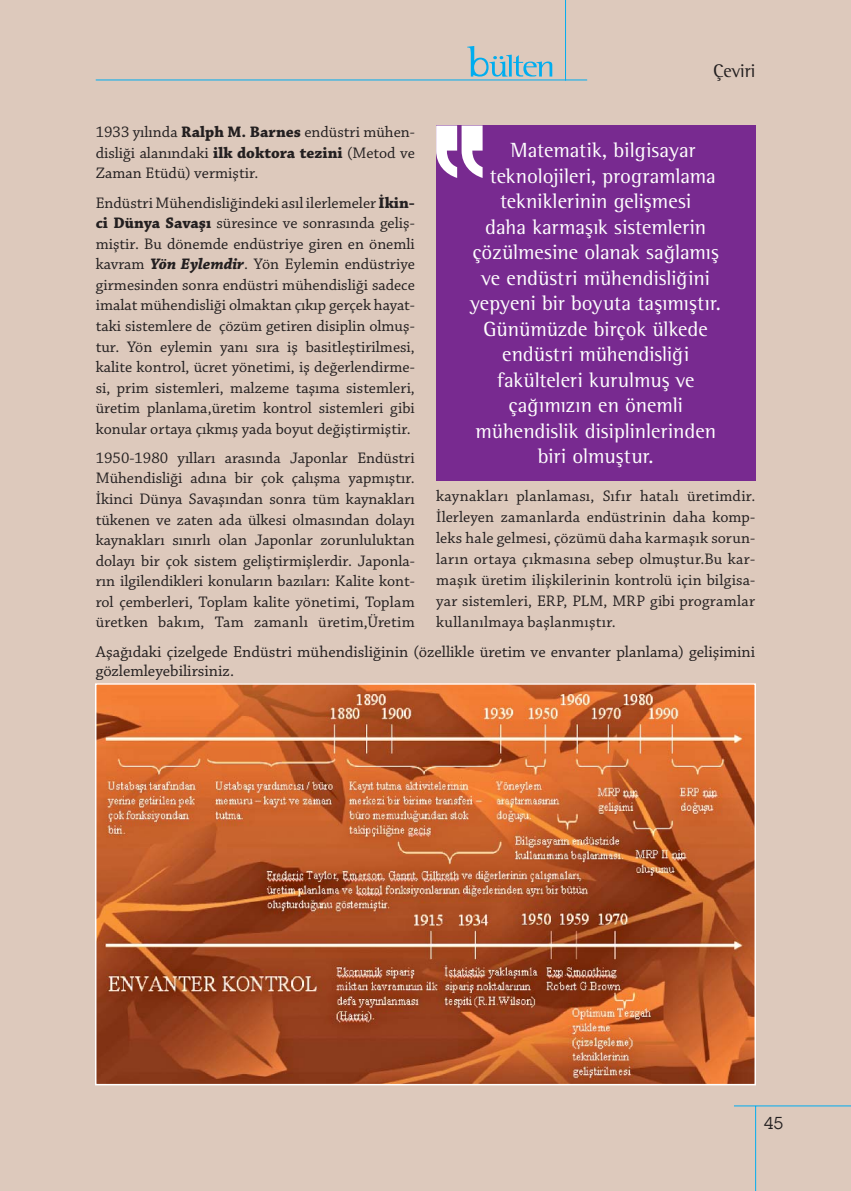
<style>
.page{position:relative;width:851px;height:1191px;background:#fff}
.page>*{position:absolute;margin:0;border:0;box-sizing:border-box;transform-origin:0 0}
.t1{font:21px "Rotis Semi Serif";color:#fff}
.t2{font:18.75px "Rotis Semi Serif";color:#231f20}
.t3{font:18px "Lubalin Graph";color:#231f20}
.t4{font:16.5px/19.8px "Chaparral Pro";color:#231f20}
.t5{font:16.05px/20.5px "Chaparral Pro";color:#231f20;text-align:justify}
.s1{font-weight:700}
.s2{font-weight:700;font-style:italic}
</style>
<div class="page">
<div style="left:0;top:0;width:850px;height:1191px;background:#ddc9bc"></div>
<hr style="left:755px;top:1106px;width:1px;height:85px;background:#00adef">
<hr style="left:733px;top:1105px;width:117px;height:1px;background:#00adef">
<svg style="left:467px;top:46px;width:85px;height:31px"></svg>
<hr style="left:96px;top:79px;width:491px;height:1px;background:#00adef">
<hr style="left:565px;top:0;width:1px;height:80px;background:#00adef">
<img style="left:98px;top:686px;width:654px;height:396px">
<div style="left:95px;top:683px;width:660px;height:402px;border:2px solid #fff"></div>
<div style="left:436px;top:125px;width:319px;height:355px;background:#782a90"></div>
<svg style="left:436px;top:125px;width:46px;height:53px"></svg>
<p class="t2" style="left:713px;top:63px;width:44px">Çeviri</p>
<p class="t5" style="left:96px;top:123px;width:320px">1933 yılında <span class="s1">Ralph M. Barnes</span> endüstri mühen&shy;disliği alanındaki <span class="s1">ilk doktora tezini</span> (Metod ve Zaman Etüdü) vermiştir.</p>
<p class="t5" style="left:96px;top:193px;width:320px">Endüstri Mühendisliğindeki asıl ilerlemeler <span class="s1">İkin&shy;ci Dünya Savaşı</span> süresince ve sonrasında geliş&shy;miştir. Bu dönemde endüstriye giren en önemli kavram <span class="s2">Yön Eylemdir</span>. Yön Eylemin endüstriye girmesinden sonra endüstri mühendisliği sadece imalat mühendisliği olmaktan çıkıp gerçek hayat&shy;taki sistemlere de çözüm getiren disiplin olmuş&shy;tur. Yön eylemin yanı sıra iş basitleştirilmesi, kalite kontrol, ücret yönetimi, iş değerlendirme&shy;si, prim sistemleri, malzeme taşıma sistemleri, üretim planlama,üretim kontrol sistemleri gibi konular ortaya çıkmış yada boyut değiştirmiştir.</p>
<p class="t5" style="left:96px;top:449px;width:320px">1950-1980 yılları arasında Japonlar Endüstri Mühendisliği adına bir çok çalışma yapmıştır.<br>İkinci Dünya Savaşından sonra tüm kaynakları tükenen ve zaten ada ülkesi olmasından dolayı kaynakları sınırlı olan Japonlar zorunluluktan dolayı bir çok sistem geliştirmişlerdir. Japonla&shy;rın ilgilendikleri konuların bazıları: Kalite kont&shy;rol çemberleri, Toplam kalite yönetimi, Toplam üretken bakım, Tam zamanlı üretim,Üretim</p>
<h1 class="t1" style="left:510px;top:142px;width:186px">Matematik, bilgisayar</h1>
<h1 class="t1" style="left:490px;top:168px;width:228px">teknolojileri, programlama</h1>
<h1 class="t1" style="left:500px;top:193px;width:192px">tekniklerinin gelişmesi</h1>
<h1 class="t1" style="left:485px;top:219px;width:222px">daha karmaşık sistemlerin</h1>
<h1 class="t1" style="left:472px;top:244px;width:248px">çözülmesine olanak sağlamış</h1>
<h1 class="t1" style="left:481px;top:270px;width:230px">ve endüstri mühendisliğini</h1>
<h1 class="t1" style="left:470px;top:295px;width:252px">yepyeni bir boyuta taşımıştır.</h1>
<h1 class="t1" style="left:483px;top:321px;width:226px">Günümüzde birçok ülkede</h1>
<h1 class="t1" style="left:502px;top:346px;width:188px">endüstri mühendisliği</h1>
<h1 class="t1" style="left:496px;top:372px;width:199px">fakülteleri kurulmuş ve</h1>
<h1 class="t1" style="left:508px;top:397px;width:176px">çağımızın en önemli</h1>
<h1 class="t1" style="left:475px;top:423px;width:242px">mühendislik disiplinlerinden</h1>
<h1 class="t1" style="left:537px;top:448px;width:117px">biri olmuştur.</h1>
<p class="t5" style="left:436px;top:487px;width:320px;line-height:21px">kaynakları planlaması, Sıfır hatalı üretimdir.<br>İlerleyen zamanlarda endüstrinin daha komp&shy;leks hale gelmesi, çözümü daha karmaşık sorun&shy;ların ortaya çıkmasına sebep olmuştur.Bu kar&shy;maşık üretim ilişkilerinin kontrolü için bilgisa&shy;yar sistemleri, ERP, PLM, MRP gibi programlar kullanılmaya başlanmıştır.</p>
<p class="t4" style="left:96px;top:643px;width:660px">Aşağıdaki çizelgede Endüstri mühendisliğinin (özellikle üretim ve envanter planlama) gelişimini gözlemleyebilirsiniz.</p>
<p class="t3" style="left:763px;top:1115px;width:21px">45</p>
</div>
